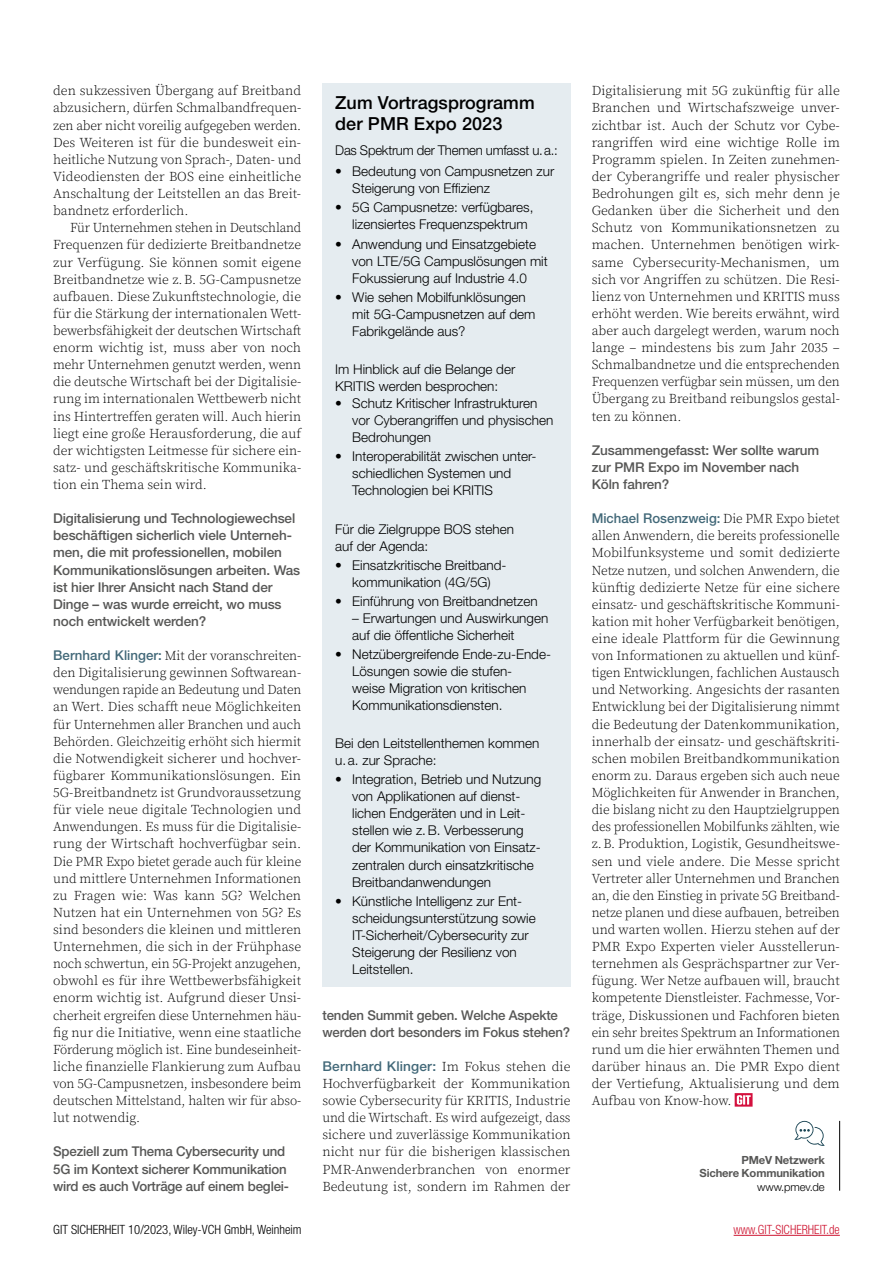
<style>
.page{position:relative;width:893px;height:1263px;background:#fff}
.page>*{position:absolute;margin:0;border:0;box-sizing:border-box;transform-origin:0 0}
.t1{font:500 18px/21px "Helvetica Neue LT Std";letter-spacing:.005em;color:#000}
.t2{font:300 13.5px/17.1px "Source Serif Pro";color:#000;text-align:justify}
.t3{font:300 13.5px/17px "Helvetica Neue LT Std";color:#000}
.t4{font:500 13.5px/17.1px "Helvetica Neue LT Std";letter-spacing:-.01em;color:#575756}
.t5{font:500 13.5px "Helvetica Neue LT Std";letter-spacing:.005em;color:#436979}
.t6{font:300 condensed 12.75px "Helvetica Neue LT Std";color:#000}
.t7{font:300 condensed 12.75px "Helvetica Neue LT Std";color:#ce1531;scale:.96 1}
.t8{font:700 11.25px/13.5px "Helvetica Neue LT Std";letter-spacing:-.015em;color:#575756;text-align:right}
.t9{font:300 11.25px "Helvetica Neue LT Std";letter-spacing:-.015em;color:#000}
.s1{font-family:"Helvetica Neue LT Std";font-weight:500;color:#436979}
.s2{font-family:"Source Serif Pro";font-weight:300;color:#000}
</style>
<div class="page">
<svg style="left:735px;top:1093px;width:18px;height:13px"></svg>
<svg style="left:737px;top:1095px;width:14px;height:10px"></svg>
<hr style="left:839px;top:1121px;width:1px;height:70px;background:#000">
<svg style="left:794px;top:1121px;width:31px;height:25px"></svg>
<div style="left:322px;top:83px;width:248px;height:903px;background:#e5ecf0"></div>
<hr style="left:734px;top:1235px;width:106px;height:1px;background:#ce1531">
<p class="t2" style="left:53px;top:83px;width:250px">den sukzessiven Übergang auf Breitband abzusichern, dürfen Schmalbandfrequen&shy;zen aber nicht voreilig aufgegeben werden.<br>Des Weiteren ist für die bundesweit ein&shy;heitliche Nutzung von Sprach-, Daten- und Videodiensten der BOS eine einheitliche Anschaltung der Leitstellen an das Breit&shy;bandnetz erforderlich.</p>
<p class="t2" style="left:53px;top:220px;width:250px;text-indent:17px">Für Unternehmen stehen in Deutschland Frequenzen für dedizierte Breitbandnetze zur Verfügung. Sie können somit eigene Breitbandnetze wie z.B. 5G-Campusnetze aufbauen. Diese Zukunftstechnologie, die für die Stärkung der internationalen Wett&shy;bewerbsfähigkeit der deutschen Wirtschaft enorm wichtig ist, muss aber von noch mehr Unternehmen genutzt werden, wenn die deutsche Wirtschaft bei der Digitalisie&shy;rung im internationalen Wettbewerb nicht ins Hintertreffen geraten will. Auch hierin liegt eine große Herausforderung, die auf der wichtigsten Leitmesse für sichere ein&shy;satz- und geschäftskritische Kommunika&shy;tion ein Thema sein wird.</p>
<p class="t4" style="left:53px;top:510px;width:249px">Digitalisierung und Technologiewechsel beschäftigen sicherlich viele Unterneh&shy;men, die mit professionellen, mobilen Kommunikationslösungen arbeiten. Was ist hier Ihrer Ansicht nach Stand der Dinge – was wurde erreicht, wo muss noch entwickelt werden?</p>
<p class="t2" style="left:53px;top:648px;width:250px"><span class="s1">Bernhard Klinger:</span> Mit der voranschreiten&shy;den Digitalisierung gewinnen Softwarean&shy;wendungen rapide an Bedeutung und Daten an Wert. Dies schafft neue Möglichkeiten für Unternehmen aller Branchen und auch Behörden. Gleichzeitig erhöht sich hiermit die Notwendigkeit sicherer und hochver&shy;fügbarer Kommunikationslösungen. Ein 5G-Breitbandnetz ist Grundvoraussetzung für viele neue digitale Technologien und Anwendungen. Es muss für die Digitalisie&shy;rung der Wirtschaft hochverfügbar sein.<br>Die PMR Expo bietet gerade auch für kleine und mittlere Unternehmen Informationen zu Fragen wie: Was kann 5G? Welchen Nutzen hat ein Unternehmen von 5G? Es sind besonders die kleinen und mittleren Unternehmen, die sich in der Frühphase noch schwertun, ein 5G-Projekt anzugehen, obwohl es für ihre Wettbewerbsfähigkeit enorm wichtig ist. Aufgrund dieser Unsi&shy;cherheit ergreifen diese Unternehmen häu&shy;fig nur die Initiative, wenn eine staatliche Förderung möglich ist. Eine bundeseinheit&shy;liche finanzielle Flankierung zum Aufbau von 5G-Campusnetzen, insbesondere beim deutschen Mittelstand, halten wir für abso&shy;lut notwendig.</p>
<p class="t4" style="left:53px;top:1143px;width:237px">Speziell zum Thema Cybersecurity und<br>5G im Kontext sicherer Kommunikation wird es auch Vorträge auf einem beglei-</p>
<h1 class="t1" style="left:335px;top:91px;width:201px">Zum Vortragsprogramm der PMR Expo 2023</h1>
<p class="t3" style="left:335px;top:141px;width:224px">Das Spektrum der Themen umfasst u.a.:</p>
<p class="t3" style="left:352px;top:163px;width:204px;text-indent:-17px">• Bedeutung von Campusnetzen zur<br>Steigerung von Effizienz</p>
<p class="t3" style="left:352px;top:199px;width:183px;text-indent:-17px">• 5G Campusnetze: verfügbares, lizensiertes Frequenzspektrum</p>
<p class="t3" style="left:352px;top:235px;width:197px;text-indent:-17px">• Anwendung und Einsatzgebiete von LTE/5G Campuslösungen mit<br>Fokussierung auf Industrie 4.0</p>
<p class="t3" style="left:352px;top:288px;width:185px;text-indent:-17px">• Wie sehen Mobilfunklösungen mit 5G-Campusnetzen auf dem<br>Fabrikgelände aus?</p>
<p class="t3" style="left:335px;top:360px;width:182px">Im Hinblick auf die Belange der<br>KRITIS werden besprochen:</p>
<p class="t3" style="left:352px;top:394px;width:203px;text-indent:-17px">• Schutz Kritischer Infrastrukturen vor Cyberangriffen und physischen<br>Bedrohungen</p>
<p class="t3" style="left:352px;top:448px;width:186px;text-indent:-17px">• Interoperabilität zwischen unter&shy;schiedlichen Systemen und<br>Technologien bei KRITIS</p>
<p class="t3" style="left:335px;top:520px;width:180px">Für die Zielgruppe BOS stehen auf der Agenda:</p>
<p class="t3" style="left:335px;top:556px;width:171px;text-align:center">• Einsatzkritische Breitband&shy;kommunikation (4G/5G)</p>
<p class="t3" style="left:335px;top:592px;width:204px">• Einführung von Breitbandnetzen</p>
<p class="t3" style="left:352px;top:609px;width:198px">– Erwartungen und Auswirkungen auf die öffentliche Sicherheit</p>
<p class="t3" style="left:352px;top:645px;width:200px;text-indent:-17px">• Netzübergreifende Ende-zu-Ende-<br>Lösungen sowie die stufen-<br>weise Migration von kritischen<br>Kommunikationsdiensten.</p>
<p class="t3" style="left:335px;top:735px;width:206px">Bei den Leitstellenthemen kommen u.a. zur Sprache:</p>
<p class="t3" style="left:352px;top:771px;width:191px;text-indent:-17px">• Integration, Betrieb und Nutzung von Applikationen auf dienst&shy;lichen Endgeräten und in Leit&shy;stellen wie z.B. Verbesserung der Kommunikation von Einsatz&shy;zentralen durch einsatzkritische<br>Breitbandanwendungen</p>
<p class="t3" style="left:352px;top:892px;width:185px;text-indent:-17px">• Künstliche Intelligenz zur Ent&shy;scheidungsunterstützung sowie<br>IT-Sicherheit/Cybersecurity zur<br>Steigerung der Resilienz von<br>Leitstellen.</p>
<p class="t4" style="left:322px;top:1006px;width:249px">tenden Summit geben. Welche Aspekte werden dort besonders im Fokus stehen?</p>
<p class="t5" style="left:322px;top:1058px;width:250px">Bernhard Klinger: <span class="s2">Im Fokus stehen die</span></p>
<p class="t2" style="left:322px;top:1075px;width:250px">Hochverfügbarkeit der Kommunikation sowie Cybersecurity für KRITIS, Industrie und die Wirtschaft. Es wird aufgezeigt, dass sichere und zuverlässige Kommunikation nicht nur für die bisherigen klassischen PMR-Anwenderbranchen von enormer Bedeutung ist, sondern im Rahmen der</p>
<p class="t2" style="left:592px;top:83px;width:250px">Digitalisierung mit 5G zukünftig für alle Branchen und Wirtschafszweige unver&shy;zichtbar ist. Auch der Schutz vor Cybe&shy;rangriffen wird eine wichtige Rolle im Programm spielen. In Zeiten zunehmen&shy;der Cyberangriffe und realer physischer Bedrohungen gilt es, sich mehr denn je Gedanken über die Sicherheit und den Schutz von Kommunikationsnetzen zu machen. Unternehmen benötigen wirk&shy;same Cybersecurity-Mechanismen, um sich vor Angriffen zu schützen. Die Resi&shy;lienz von Unternehmen und KRITIS muss erhöht werden. Wie bereits erwähnt, wird aber auch dargelegt werden, warum noch lange – mindestens bis zum Jahr 2035 – Schmalbandnetze und die entsprechenden Frequenzen verfügbar sein müssen, um den Übergang zu Breitband reibungslos gestal&shy;ten zu können.</p>
<p class="t4" style="left:592px;top:441px;width:229px">Zusammengefasst: Wer sollte warum zur PMR Expo im November nach<br>Köln fahren?</p>
<p class="t5" style="left:592px;top:510px;width:249px">Michael Rosenzweig: <span class="s2">Die PMR Expo bietet</span></p>
<p class="t2" style="left:592px;top:528px;width:250px">allen Anwendern, die bereits professionelle Mobilfunksysteme und somit dedizierte Netze nutzen, und solchen Anwendern, die künftig dedizierte Netze für eine sichere einsatz- und geschäftskritische Kommuni&shy;kation mit hoher Verfügbarkeit benötigen, eine ideale Plattform für die Gewinnung von Informationen zu aktuellen und künf&shy;tigen Entwicklungen, fachlichen Austausch und Networking. Angesichts der rasanten Entwicklung bei der Digitalisierung nimmt die Bedeutung der Datenkommunikation, innerhalb der einsatz- und geschäftskriti&shy;schen mobilen Breitbandkommunikation enorm zu. Daraus ergeben sich auch neue Möglichkeiten für Anwender in Branchen, die bislang nicht zu den Hauptzielgruppen des professionellen Mobilfunks zählten, wie z.B. Produktion, Logistik, Gesundheitswe&shy;sen und viele andere. Die Messe spricht Vertreter aller Unternehmen und Branchen an, die den Einstieg in private 5G Breitband&shy;netze planen und diese aufbauen, betreiben und warten wollen. Hierzu stehen auf der PMR Expo Experten vieler Ausstellerun&shy;ternehmen als Gesprächspartner zur Ver&shy;fügung. Wer Netze aufbauen will, braucht kompetente Dienstleister. Fachmesse, Vor&shy;träge, Diskussionen und Fachforen bieten ein sehr breites Spektrum an Informationen rund um die hier erwähnten Themen und darüber hinaus an. Die PMR Expo dient der Vertiefung, Aktualisierung und dem Aufbau von Know-how.</p>
<p class="t8" style="left:700px;top:1153px;width:127px">PMeV Netzwerk<br>Sichere Kommunikation</p>
<p class="t9" style="left:757px;top:1180px;width:69px">www.pmev.de</p>
<p class="t6" style="left:53px;top:1222px;width:250px">GIT SICHERHEIT 10/2023, Wiley-VCH GmbH, Weinheim</p>
<p class="t7" style="left:734px;top:1222px;width:112px">www.GIT-SICHERHEIT.de</p>
</div>
